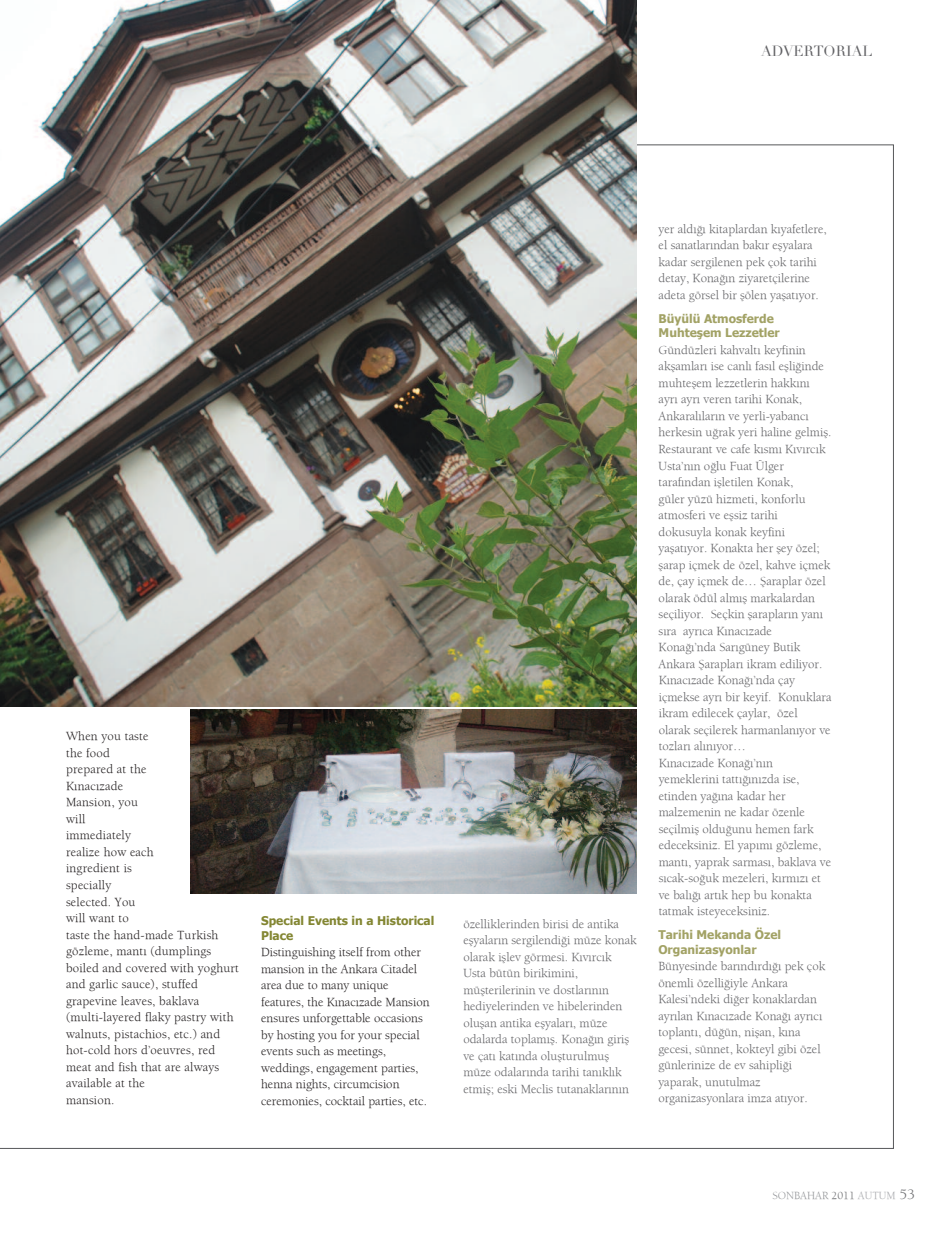
<style>
.page{position:relative;width:949px;height:1238px;background:#fff}
.page>*{position:absolute;margin:0;border:0;box-sizing:border-box;transform-origin:0 0}
.t1{font:14.55px "Didot";color:#636366}
.t2{font:12.75px/16.5px "Berkeley";color:#636366}
.t3{font:12.75px/16.5px "Berkeley";letter-spacing:.015em;color:#231f20}
.t4{font:700 12px/14.4px "Tahoma";color:#a2a265}
.t5{font:700 12px/14.4px "Tahoma";color:#838632}
.t6{font:11.25px "Berkeley";color:#939598}
.s1{color:#6c6d70}
.s2{color:#a8a9ad}
.s3{font-size:15px;color:#6c6d70}
</style>
<div class="page">
<img style="left:0;top:0;width:636px;height:706px">
<img style="left:190px;top:709px;width:446px;height:184px">
<p class="t1" style="left:760px;top:43px;width:113px">ADVERTORIAL</p>
<p class="t3" style="left:66px;top:728px;width:174px">When you taste<br>the food<br>prepared at the<br>Kınacızade<br>Mansion, you<br>will<br>immediately<br>realize how each<br>ingredient is<br>specially<br>selected. You<br>will want to<br>taste the hand-made Turkish gözleme, mantı (dumplings boiled and covered with yoghurt and garlic sauce), stuffed grapevine leaves, baklava (multi-layered flaky pastry with walnuts, pistachios, etc.) and hot-cold hors d’oeuvres, red meat and fish that are always available at the<br>mansion.</p>
<p class="t5" style="left:261px;top:913px;width:175px">Special Events in a Historical<br>Place</p>
<p class="t3" style="left:261px;top:944px;width:170px">Distinguishing itself from other mansion in the Ankara Citadel area due to many unique features, the Kınacızade Mansion ensures unforgettable occasions by hosting you for your special events such as meetings, weddings, engagement parties, henna nights, circumcision ceremonies, cocktail parties, etc.</p>
<p class="t2" style="left:463px;top:915px;width:175px">özelliklerinden birisi de antika eşyaların sergilendiği müze konak olarak işlev görmesi. Kıvırcık<br>Usta bütün birikimini, müşterilerinin ve dostlarının hediyelerinden ve hibelerinden oluşan antika eşyaları, müze odalarda toplamış. Konağın giriş ve çatı katında oluşturulmuş müze odalarında tarihi tanıklık etmiş; eski Meclis tutanaklarının</p>
<p class="t2" style="left:658px;top:221px;width:170px">yer aldığı kitaplardan kıyafetlere, el sanatlarından bakır eşyalara kadar sergilenen pek çok tarihi detay, Konağın ziyaretçilerine adeta görsel bir şölen yaşatıyor.</p>
<p class="t4" style="left:658px;top:311px;width:123px">Büyülü Atmosferde<br>Muhteşem Lezzetler</p>
<p class="t2" style="left:658px;top:342px;width:174px">Gündüzleri kahvaltı keyfinin akşamları ise canlı fasıl eşliğinde muhteşem lezzetlerin hakkını ayrı ayrı veren tarihi Konak,<br>Ankaralıların ve yerli-yabancı herkesin uğrak yeri haline gelmiş.<br>Restaurant ve cafe kısmı Kıvırcık<br>Usta’nın oğlu Fuat Ülger tarafından işletilen Konak,<br>güler yüzü hizmeti, konforlu atmosferi ve eşsiz tarihi dokusuyla konak keyfini yaşatıyor. Konakta her şey özel; şarap içmek de özel, kahve içmek de, çay içmek de… Şaraplar özel olarak ödül almış markalardan seçiliyor. Seçkin şarapların yanı sıra ayrıca Kınacızade<br>Konağı’nda Sarıgüney Butik<br>Ankara Şarapları ikram ediliyor.<br>Kınacızade Konağı’nda çay içmekse ayrı bir keyif. Konuklara ikram edilecek çaylar, özel olarak seçilerek harmanlanıyor ve tozları alınıyor…<br>Kınacızade Konağı’nın yemeklerini tattığınızda ise, etinden yağına kadar her malzemenin ne kadar özenle seçilmiş olduğunu hemen fark edeceksiniz. El yapımı gözleme, mantı, yaprak sarması, baklava ve sıcak-soğuk mezeleri, kırmızı et ve balığı artık hep bu konakta tatmak isteyeceksiniz.</p>
<p class="t4" style="left:658px;top:927px;width:124px">Tarihi Mekanda Özel<br>Organizasyonlar</p>
<p class="t2" style="left:658px;top:958px;width:168px">Bünyesinde barındırdığı pek çok önemli özelliğiyle Ankara<br>Kalesi’ndeki diğer konaklardan ayrılan Kınacızade Konağı ayrıcı toplantı, düğün, nişan, kına gecesi, sünnet, kokteyl gibi özel günlerinize de ev sahipliği yaparak, unutulmaz organizasyonlara imza atıyor.</p>
<p class="t6" style="left:772px;top:1189px;width:144px">SONBAHAR <span class="s1">2011</span> <span class="s2">AUTUM</span> <span class="s3">53</span></p>
</div>
